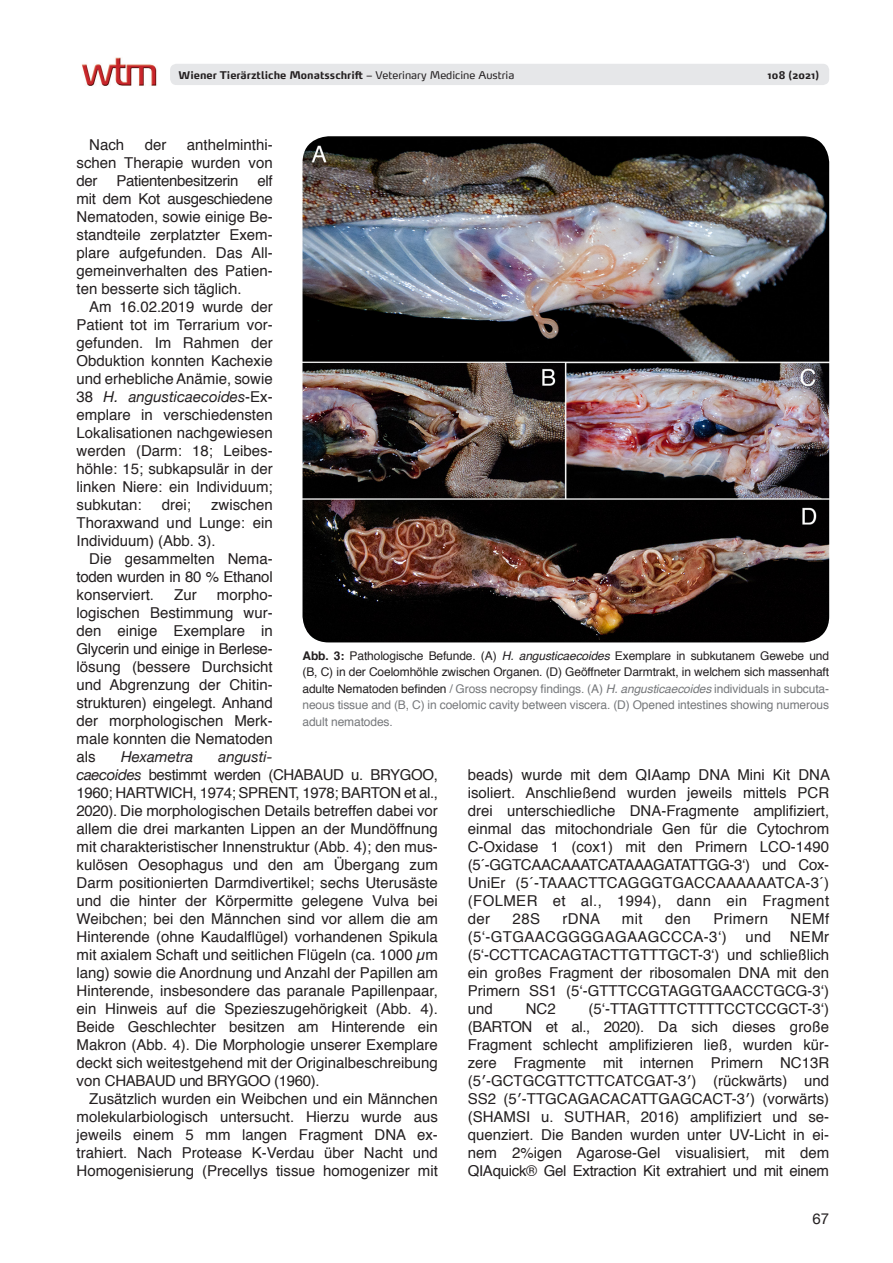
<style>
.page{position:relative;width:893px;height:1263px;background:#fff}
.page>*{position:absolute;margin:0;border:0;box-sizing:border-box;transform-origin:0 0}
.t1{font:15px/18px "Helvetica";color:#231f20;text-align:justify}
.t2{font:italic 15px "Helvetica Neue";color:#231f20}
.t3{font:15px "Helvetica";letter-spacing:-.02em;color:#231f20}
.t4{font:15px "Helvetica";letter-spacing:.025em;color:#231f20}
.t5{font:15px "Helvetica Neue";color:#231f20}
.t6{font:12px/16.5px "Helvetica";letter-spacing:-.01em;color:#231f20;text-align:justify}
.t7{font:700 10.5px "Max OT";color:#231f20}
.s1{font-weight:400}
.s2{font-family:"Helvetica";font-style:normal}
.s3{font-weight:700}
.s4{font-style:italic}
.s5{color:#76787b}
.s6{font-style:italic;color:#76787b}
.s7{font-family:"Helvetica Neue";font-style:italic}
</style>
<div class="page">
<div style="left:170px;top:64px;width:659px;height:21px;background:#e6e7e9;border-radius:6px"></div>
<img style="left:82px;top:57px;width:75px;height:29px">
<img style="left:302px;top:136px;width:527px;height:506px">
<p class="t7" style="left:179px;top:68px;width:337px">Wiener Tierärztliche Monatsschrift <span class="s1">– Veterinary Medicine Austria</span></p>
<p class="t7" style="left:767px;top:68px;width:53px">108 (2021)</p>
<p class="t1" style="left:77px;top:136px;width:198px;text-indent:110px">anthelminthi&shy;schen Therapie wurden von der</p>
<p class="t1" style="left:89px;top:136px;width:37px">Nach</p>
<p class="t1" style="left:145px;top:136px;width:23px">der</p>
<p class="t1" style="left:77px;top:172px;width:198px;text-indent:181px">elf mit dem Kot ausgeschiedene Nematoden, sowie einige Be&shy;standteile zerplatzter Exem&shy;plare aufgefunden. Das All&shy;gemeinverhalten des Patien&shy;ten besserte sich täglich.</p>
<p class="t1" style="left:77px;top:298px;width:198px;text-indent:13px">Am 16.02.2019 wurde der Patient tot im Terrarium vor&shy;gefunden. Im Rahmen der Obduktion konnten Kachexie und erhebliche Anämie, sowie</p>
<p class="t2" style="left:77px;top:386px;width:198px"><span class="s2">38</span> H. angusticaecoides<span class="s2">-Ex-</span></p>
<p class="t1" style="left:77px;top:406px;width:198px">emplare in verschiedensten Lokalisationen nachgewiesen werden (Darm: 18; Leibes&shy;höhle: 15; subkapsulär in der linken Niere: ein Individuum; subkutan:</p>
<p class="t3" style="left:116px;top:169px;width:124px">Patientenbesitzerin</p>
<p class="t1" style="left:77px;top:496px;width:198px;text-indent:135px">zwischen Thoraxwand und Lunge: ein Individuum) (Abb. 3).</p>
<p class="t1" style="left:77px;top:550px;width:198px;text-indent:13px">Die gesammelten Nema&shy;toden wurden in 80 % Ethanol konserviert.</p>
<p class="t1" style="left:162px;top:496px;width:31px">drei;</p>
<p class="t1" style="left:77px;top:586px;width:198px;text-indent:140px">morpho&shy;logischen Bestimmung wur&shy;den einige Exemplare in Glycerin und einige in Berlese&shy;lösung (bessere Durchsicht und Abgrenzung der Chitin&shy;strukturen) eingelegt. Anhand der morphologischen Merk&shy;male konnten die Nematoden als</p>
<p class="t1" style="left:174px;top:586px;width:24px">Zur</p>
<p class="t6" style="left:302px;top:648px;width:528px"><span class="s3">Abb. 3:</span> Pathologische Befunde. (A) <span class="s4">H. angusticaecoides</span> Exemplare in subkutanem Gewebe und (B, C) in der Coelomhöhle zwischen Organen. (D) Geöffneter Darmtrakt, in welchem sich massenhaft adulte Nematoden befinden <span class="s5">/ Gross necropsy findings. (A)</span> <span class="s6">H. angusticaecoides</span> <span class="s5">individuals in subcuta&shy;neous tissue and (B, C) in coelomic cavity between viscera. (D) Opened intestines showing numerous adult nematodes.</span></p>
<p class="t2" style="left:121px;top:746px;width:74px">Hexametra</p>
<p class="t2" style="left:219px;top:746px;width:56px">angusti-</p>
<p class="t1" style="left:77px;top:766px;width:363px"><span class="s7">caecoides</span> bestimmt werden (CHABAUD u. BRYGOO, 1960; HARTWICH, 1974; SPRENT, 1978; BARTON et al., 2020). Die morphologischen Details betreffen dabei vor allem die drei markanten Lippen an der Mundöffnung mit charakteristischer Innenstruktur (Abb. 4); den mus&shy;kulösen Oesophagus und den am Übergang zum Darm positionierten Darmdivertikel; sechs Uterusäste und die hinter der Körpermitte gelegene Vulva bei Weibchen; bei den Männchen sind vor allem die am Hinterende (ohne Kaudalflügel) vorhandenen Spikula mit axialem Schaft und seitlichen Flügeln (ca. 1000 µm lang) sowie die Anordnung und Anzahl der Papillen am Hinterende, insbesondere das paranale Papillenpaar, ein Hinweis auf die Spezieszugehörigkeit (Abb. 4).<br>Beide Geschlechter besitzen am Hinterende ein Makron (Abb. 4). Die Morphologie unserer Exemplare deckt sich weitestgehend mit der Originalbeschreibung von CHABAUD und BRYGOO (1960).</p>
<p class="t1" style="left:77px;top:1090px;width:363px;text-indent:13px">Zusätzlich wurden ein Weibchen und ein Männchen molekularbiologisch untersucht. Hierzu wurde aus jeweils einem 5 mm langen Fragment DNA ex&shy;trahiert. Nach Protease K-Verdau über Nacht und Homogenisierung (Precellys tissue homogenizer mit</p>
<p class="t1" style="left:468px;top:766px;width:364px">beads) wurde mit dem QIAamp DNA Mini Kit DNA isoliert. Anschließend wurden jeweils mittels PCR drei unterschiedliche DNA-Fragmente amplifiziert, einmal das mitochondriale Gen für die Cytochrom C-Oxidase 1 (cox1) mit den Primern LCO-1490 (5´-GGTCAACAAATCATAAAGATATTGG-3‘) und Cox-UniEr (5´-TAAACTTCAGGGTGACCAAAAAATCA-3´) (FOLMER et al., 1994), dann ein Fragment der</p>
<p class="t1" style="left:513px;top:910px;width:29px">28S</p>
<p class="t1" style="left:562px;top:910px;width:39px">rDNA</p>
<p class="t1" style="left:622px;top:910px;width:22px">mit</p>
<p class="t1" style="left:665px;top:910px;width:27px">den</p>
<p class="t4" style="left:713px;top:907px;width:56px">Primern</p>
<p class="t1" style="left:468px;top:910px;width:363px;text-indent:323px">NEMf (5‘-GTGAACGGGGAGAAGCCCA-3‘) und NEMr (5‘-CCTTCACAGTACTTGTTTGCT-3‘) und schließlich ein großes Fragment der ribosomalen DNA mit den Primern SS1 (5‘-GTTTCCGTAGGTGAACCTGCG-3‘) und</p>
<p class="t1" style="left:468px;top:1000px;width:363px;text-indent:121px">(5‘-TTAGTTTCTTTTCCTCCGCT-3‘) (BARTON et al., 2020). Da sich dieses große Fragment schlecht amplifizieren ließ, wurden kür&shy;zere Fragmente mit internen Primern NC13R (5′-GCTGCGTTCTTCATCGAT-3′) (rückwärts) und SS2 (5′-TTGCAGACACATTGAGCACT-3′) (vorwärts) (SHAMSI u. SUTHAR, 2016) amplifiziert und se&shy;quenziert. Die Banden wurden unter UV-Licht in ei&shy;nem 2%igen Agarose-Gel visualisiert, mit dem QIAquick® Gel Extraction Kit extrahiert und mit einem</p>
<p class="t1" style="left:526px;top:1000px;width:32px">NC2</p>
<p class="t5" style="left:812px;top:1207px;width:18px">67</p>
</div>
